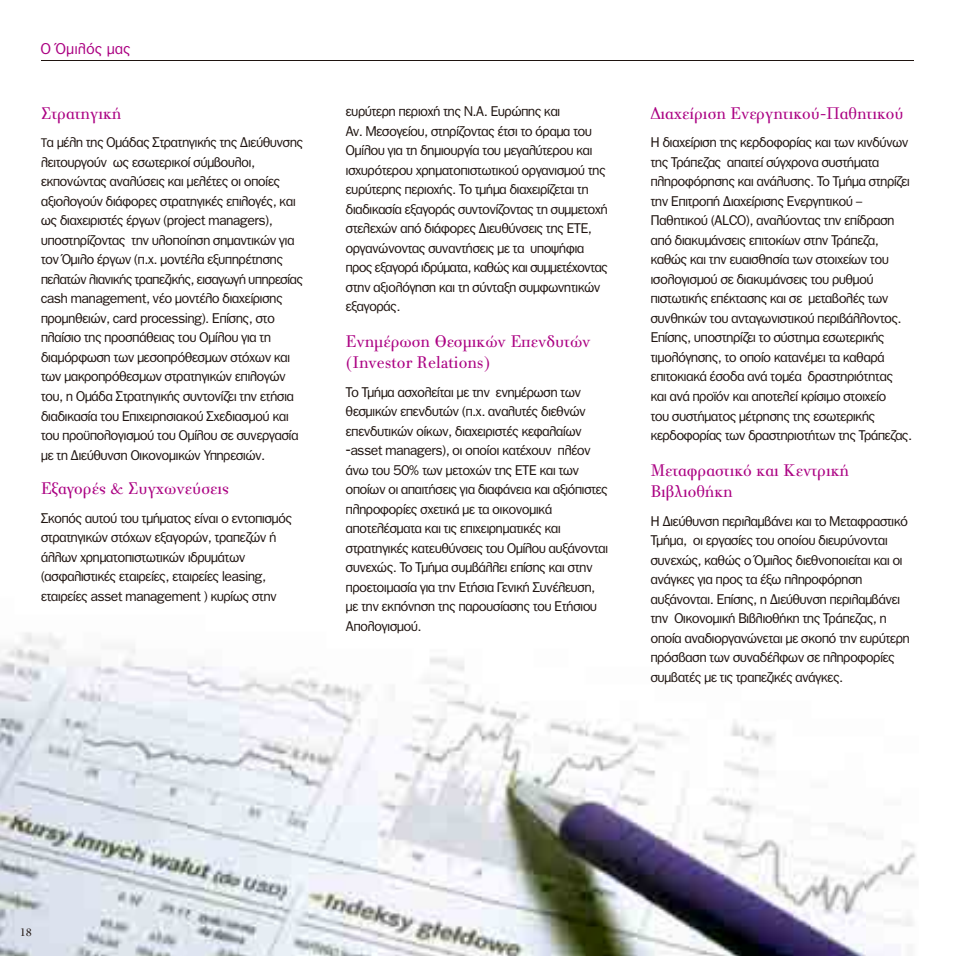
<style>
.page{position:relative;width:956px;height:956px;background:#fff}
.page>*{position:absolute;margin:0;border:0;box-sizing:border-box;transform-origin:0 0}
.t1{font:18px/21px "PF Bodoni Text Poly";color:#ab0082}
.t2{font:15px "PF Franklin Gothic";letter-spacing:.05em;color:#ab0082}
.t3{font:13.5px/19.5px "PF Franklin Gothic";color:#1f1410}
.t4{font:12px "PF Bodoni Text Poly";color:#1f1410}
.s1{font-size:12px}
</style>
<div class="page">
<img style="left:0;top:633px;width:866px;height:323px">
<img style="left:866px;top:841px;width:50px;height:115px">
<hr style="left:41px;top:60px;width:872px;height:1px;background:#1f1410">
<p class="t2" style="left:41px;top:43px;width:91px">Ο Όµιλός µας</p>
<h1 class="t1" style="left:41px;top:102px;width:82px">Στρατηγική</h1>
<p class="t3" style="left:41px;top:134px;width:263px"><span class="s1">Τ</span>α µέλη της Οµάδας Στρατηγικής της ∆ιεύθυνσης λειτουργούν ως εσωτερικοί σύµβουλοι, εκπονώντας αναλύσεις και µελέτες οι οποίες αξιολογούν διάφορες στρατηγικές επιλογές, και ως διαχειριστές έργων (project managers), υποστηρίζοντας την υλοποίηση σηµαντικών για τον Όµιλο έργων (π.χ. µοντέλα εξυπηρέτησης πελατών λιανικής τραπεζικής, εισαγωγή υπηρεσίας cash management, νέο µοντέλο διαχείρισης προµηθειών, card processing). Επίσης, στο πλαίσιο της προσπάθειας του Οµίλου για τη διαµόρφωση των µεσοπρόθεσµων στόχων και των µακροπρόθεσµων στρατηγικών επιλογών του, η Οµάδα Στρατηγικής συντονίζει την ετήσια διαδικασία του Επιχειρησιακού Σχεδιασµού και του προϋπολογισµού του Οµίλου σε συνεργασία µε τη ∆ιεύθυνση Οικονοµικών Υπηρεσιών.</p>
<h1 class="t1" style="left:41px;top:477px;width:189px">Εξαγορές &amp; Συγχωνεύσεις</h1>
<p class="t3" style="left:41px;top:509px;width:252px">Σκοπός αυτού του τµήµατος είναι ο εντοπισµός στρατηγικών στόχων εξαγορών, τραπεζών ή άλλων χρηµατοπιστωτικών ιδρυµάτων (ασφαλιστικές εταιρείες, εταιρείες leasing, εταιρείες asset management ) κυρίως στην</p>
<p class="t3" style="left:346px;top:103px;width:263px">ευρύτερη περιοχή της Ν.Α. Ευρώπης και<br>Αν. Μεσογείου, στηρίζοντας έτσι το όραµα του Οµίλου για τη δηµιουργία του µεγαλύτερου και ισχυρότερου χρηµατοπιστωτικού οργανισµού της ευρύτερης περιοχής. Το τµήµα διαχειρίζεται τη διαδικασία εξαγοράς συντονίζοντας τη συµµετοχή στελεχών από διάφορες ∆ιευθύνσεις της ΕΤΕ, οργανώνοντας συναντήσεις µε τα υποψήφια προς εξαγορά ιδρύµατα, καθώς και συµµετέχοντας στην αξιολόγηση και τη σύνταξη συµφωνητικών εξαγοράς.</p>
<h1 class="t1" style="left:346px;top:330px;width:246px">Ενηµέρωση Θεσµικών Επενδυτών (Investor Relations)</h1>
<p class="t3" style="left:346px;top:383px;width:263px">Το Τµήµα ασχολείται µε την ενηµέρωση των θεσµικών επενδυτών (π.χ. αναλυτές διεθνών επενδυτικών οίκων, διαχειριστές κεφαλαίων -asset managers), οι οποίοι κατέχουν πλέον άνω του 50% των µετοχών της ΕΤΕ και των οποίων οι απαιτήσεις για διαφάνεια και αξιόπιστες πληροφορίες σχετικά µε τα οικονοµικά αποτελέσµατα και τις επιχειρηµατικές και στρατηγικές κατευθύνσεις του Οµίλου αυξάνονται συνεχώς. Το Τµήµα συµβάλλει επίσης και στην προετοιµασία για την Ετήσια Γενική Συνέλευση, µε την εκπόνηση της παρουσίασης του Ετήσιου Απολογισµού.</p>
<h1 class="t1" style="left:650px;top:102px;width:254px">∆ιαχείριση Ενεργητικού-Παθητικού</h1>
<p class="t3" style="left:650px;top:134px;width:262px">Η διαχείριση της κερδοφορίας και των κινδύνων της Τράπεζας απαιτεί σύγχρονα συστήµατα πληροφόρησης και ανάλυσης. Το Τµήµα στηρίζει την Επιτροπή ∆ιαχείρισης Ενεργητικού – Παθητικού (ALCO), αναλύοντας την επίδραση από διακυµάνσεις επιτοκίων στην Τράπεζα, καθώς και την ευαισθησία των στοιχείων του ισολογισµού σε διακυµάνσεις του ρυθµού πιστωτικής επέκτασης και σε µεταβολές των συνθηκών του ανταγωνιστικού περιβάλλοντος.<br>Επίσης, υποστηρίζει το σύστηµα εσωτερικής τιµολόγησης, το οποίο κατανέµει τα καθαρά επιτοκιακά έσοδα ανά τοµέα δραστηριότητας και ανά προϊόν και αποτελεί κρίσιµο στοιχείο<br>του συστήµατος µέτρησης της εσωτερικής κερδοφορίας των δραστηριοτήτων της Τράπεζας.</p>
<h1 class="t1" style="left:650px;top:459px;width:200px">Μεταφραστικό και Κεντρική<br>Βιβλιοθήκη</h1>
<p class="t3" style="left:650px;top:512px;width:260px">Η ∆ιεύθυνση περιλαµβάνει και το Μεταφραστικό Τµήµα, οι εργασίες του οποίου διευρύνονται συνεχώς, καθώς ο Όµιλος διεθνοποιείται και οι ανάγκες για προς τα έξω πληροφόρηση αυξάνονται. Επίσης, η ∆ιεύθυνση περιλαµβάνει την Οικονοµική Βιβλιοθήκη της Τράπεζας, η οποία αναδιοργανώνεται µε σκοπό την ευρύτερη πρόσβαση των συναδέλφων σε πληροφορίες συµβατές µε τις τραπεζικές ανάγκες.</p>
<p class="t4" style="left:20px;top:925px;width:14px">18</p>
</div>
